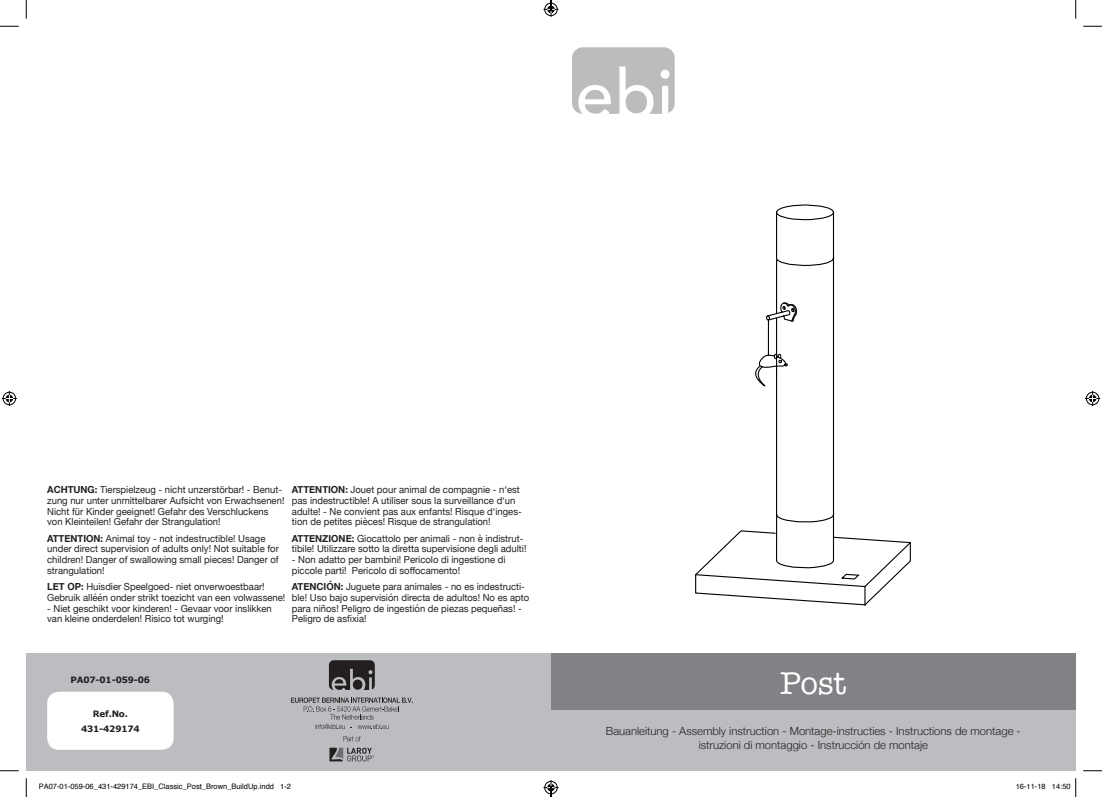
<style>
.page{position:relative;width:1102px;height:797px;background:#fff}
.page>*{position:absolute;margin:0;border:0;box-sizing:border-box;transform-origin:0 0}
.t1{font:32.38px "American Typewriter";color:#fff}
.t2{font:300 18.88px "Helvetica Neue";color:#231f20}
.t3{font:300 11.25px/14.6px "Helvetica Neue";color:#231f20;text-align:center}
.t4{font:9.75px/10.8px "Helvetica Neue";color:#231f20}
.t5{font:700 8.75px "Verdana";letter-spacing:-.02em;color:#231f20}
.t6{font:7.5px "Helvetica";color:#000}
.s1{font-weight:700}
</style>
<div class="page">
<div style="left:551px;top:653px;width:524px;height:56px;background:#808285"></div>
<div style="left:551px;top:709px;width:524px;height:61px;background:#bcbdc0"></div>
<svg style="left:572px;top:47px;width:102px;height:67px"></svg>
<div style="left:26px;top:653px;width:525px;height:117px;background:#bcbdc0"></div>
<div style="left:47px;top:691px;width:127px;height:58px;background:#fff;border-radius:12px"></div>
<svg style="left:776px;top:204px;width:58px;height:62px"></svg>
<hr style="left:832px;top:258px;width:2px;height:256px;background:#030303">
<hr style="left:776px;top:318px;width:1px;height:51px;background:#030303">
<hr style="left:776px;top:260px;width:1px;height:53px;background:#030303">
<svg style="left:755px;top:353px;width:33px;height:45px"></svg>
<hr style="left:767px;top:320px;width:2px;height:35px;background:#030303">
<svg style="left:766px;top:302px;width:31px;height:20px"></svg>
<hr style="left:776px;top:369px;width:1px;height:145px;background:#030303">
<svg style="left:695px;top:513px;width:216px;height:93px"></svg>
<svg style="left:329px;top:660px;width:46px;height:30px"></svg>
<svg style="left:291px;top:697px;width:122px;height:32px"></svg>
<svg style="left:343px;top:736px;width:17px;height:5px"></svg>
<svg style="left:329px;top:747px;width:45px;height:14px"></svg>
<svg style="left:0;top:25px;width:19px;height:2px"></svg>
<svg style="left:1083px;top:25px;width:18px;height:2px"></svg>
<svg style="left:0;top:770px;width:19px;height:1px"></svg>
<svg style="left:1083px;top:770px;width:18px;height:1px"></svg>
<svg style="left:25px;top:0;width:2px;height:19px"></svg>
<svg style="left:25px;top:778px;width:2px;height:19px"></svg>
<svg style="left:1075px;top:0;width:1px;height:19px"></svg>
<svg style="left:2px;top:391px;width:15px;height:15px"></svg>
<svg style="left:1085px;top:391px;width:14px;height:15px"></svg>
<svg style="left:1075px;top:778px;width:1px;height:19px"></svg>
<svg style="left:543px;top:0;width:15px;height:17px"></svg>
<svg style="left:543px;top:780px;width:15px;height:17px"></svg>
<p class="t4" style="left:292px;top:485px;width:231px"><span class="s1">ATTENTION:</span> Jouet pour animal de compagnie - n‘est pas indestructible! A utiliser sous la surveillance d‘un adulte! - Ne convient pas aux enfants! Risque d‘inges&shy;tion de petites pièces! Risque de strangulation!</p>
<p class="t4" style="left:292px;top:533px;width:236px"><span class="s1">ATTENZIONE:</span> Giocattolo per animali - non è indistrut&shy;tibile! Utilizzare sotto la diretta supervisione degli adulti!</p>
<p class="t4" style="left:292px;top:555px;width:215px">- Non adatto per bambini! Pericolo di ingestione di piccole parti! Pericolo di soffocamento!</p>
<p class="t4" style="left:292px;top:582px;width:239px"><span class="s1">ATENCIÓN:</span> Juguete para animales - no es indestructi&shy;ble! Uso bajo supervisión directa de adultos! No es apto para niños! Peligro de ingestión de piezas pequeñas! - Peligro de asfixia!</p>
<p class="t4" style="left:47px;top:485px;width:239px"><span class="s1">ACHTUNG:</span> Tierspielzeug - nicht unzerstörbar! - Benut&shy;zung nur unter unmittelbarer Aufsicht von Erwachsenen!<br>Nicht für Kinder geeignet! Gefahr des Verschluckens von Kleinteilen! Gefahr der Strangulation!</p>
<p class="t4" style="left:47px;top:533px;width:233px"><span class="s1">ATTENTION:</span> Animal toy - not indestructible! Usage under direct supervision of adults only! Not suitable for children! Danger of swallowing small pieces! Danger of strangulation!</p>
<p class="t4" style="left:47px;top:582px;width:240px"><span class="s1">LET OP:</span> Huisdier Speelgoed- niet onverwoestbaar!<br>Gebruik alléén onder strikt toezicht van een volwassene!</p>
<p class="t4" style="left:47px;top:603px;width:226px">- Niet geschikt voor kinderen! - Gevaar voor inslikken van kleine onderdelen! Risico tot wurging!</p>
<h2 class="t2" style="left:223px;top:479px;width:12px">2</h2>
<h2 class="t2" style="left:223px;top:503px;width:12px">1</h2>
<h2 class="t2" style="left:106px;top:537px;width:13px">A</h2>
<p class="t5" style="left:71px;top:674px;width:81px">PA07-01-059-06</p>
<p class="t5" style="left:93px;top:708px;width:37px">Ref.No.</p>
<p class="t5" style="left:81px;top:723px;width:60px">431-429174</p>
<h1 class="t1" style="left:780px;top:658px;width:68px">Post</h1>
<p class="t3" style="left:606px;top:722px;width:416px">Bauanleitung - Assembly instruction - Montage-instructies - Instructions de montage - istruzioni di montaggio - Instrucción de montaje</p>
<h2 class="t2" style="left:703px;top:736px;width:24px">(C)</h2>
<p class="t6" style="left:39px;top:781px;width:254px">PA07-01-059-06_431-429174_EBI_Classic_Post_Brown_BuildUp.indd 1-2</p>
<p class="t6" style="left:1015px;top:781px;width:57px">16-11-18 14:50</p>
</div>
